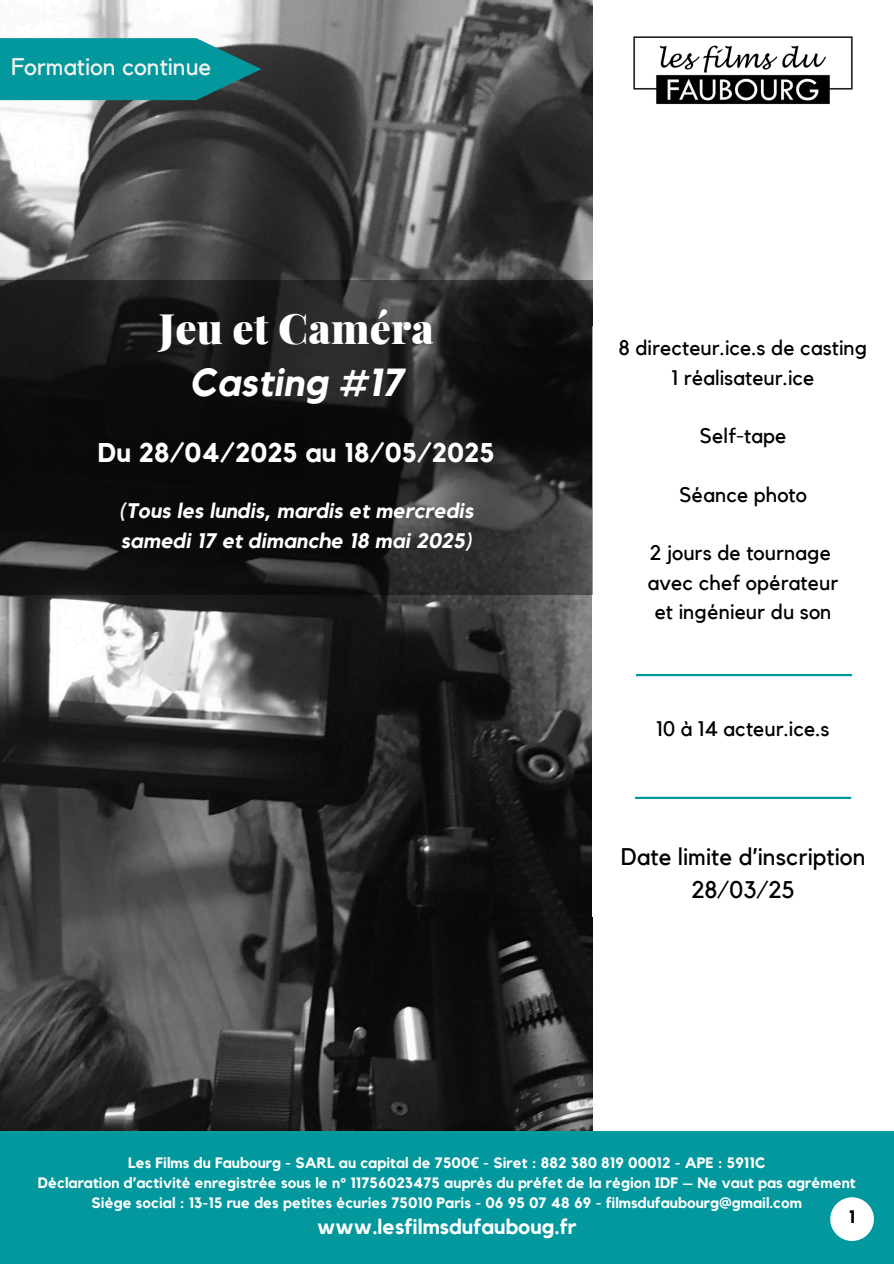
<style>
.page{position:relative;width:894px;height:1264px;background:#fff}
.page>*{position:absolute;margin:0;border:0;box-sizing:border-box;transform-origin:0 0}
.t1{font:900 42px "Playfair Display";letter-spacing:.005em;color:#fff}
.t2{font:italic 700 39px "Kollektif";letter-spacing:.005em;color:#fff}
.t3{font:700 27px "Kollektif";letter-spacing:.005em;color:#fff}
.t4{font:24px/32.7px "Kollektif";letter-spacing:.005em;color:#000;text-align:center}
.t5{font:24px "Kollektif";color:#f2f1ec}
.t6{font:21px/29.2px "Kollektif";letter-spacing:.005em;color:#000;text-align:center}
.t7{font:italic 700 21px/29.2px "Kollektif";letter-spacing:.005em;color:#fff}
.t8{font:700 21px "Kollektif";letter-spacing:.005em;color:#fff}
.t9{font:700 18px "Kollektif";color:#000}
.t10{font:700 15px "Kollektif";letter-spacing:.005em;color:#fff}
.s1{font-family:"Noto Sans"}
</style>
<div class="page">
<img style="left:0;top:0;width:592px;height:1131px">
<img style="left:633px;top:36px;width:220px;height:69px">
<svg style="left:0;top:38px;width:261px;height:62px;background:#0e9096"></svg>
<svg style="left:0;top:280px;width:592px;height:314px;background:#1b1b1b"></svg>
<div style="left:0;top:1131px;width:893px;height:132px;background:#03989e"></div>
<div style="left:830px;top:1197px;width:43px;height:43px;background:#fff;border-radius:50%"></div>
<hr style="left:635px;top:674px;width:216px;height:2px;background:#03989e">
<hr style="left:635px;top:796px;width:215px;height:3px;background:#03989e">
<p class="t5" style="left:11px;top:56px;width:201px">Formation continue</p>
<p class="t1" style="left:159px;top:298px;width:276px">Jeu et Caméra</p>
<p class="t2" style="left:189px;top:364px;width:215px">Casting #17</p>
<p class="t3" style="left:98px;top:440px;width:398px">Du 28/04/2025 au 18/05/2025</p>
<p class="t7" style="left:119px;top:497px;width:355px">(Tous les lundis, mardis et mercredis samedi 17 et dimanche 18 mai 2025)</p>
<h3 class="t6" style="left:618px;top:334px;width:250px">8 directeur.ice.s de casting<br>1 réalisateur.ice</h3>
<h1 class="t6" style="left:699px;top:422px;width:88px">Self-tape</h1>
<h2 class="t6" style="left:679px;top:480px;width:129px">Séance photo</h2>
<h4 class="t6" style="left:647px;top:539px;width:192px">2 jours de tournage avec chef opérateur et ingénieur du son</h4>
<p class="t6" style="left:656px;top:714px;width:174px">10 à 14 acteur.ice.s</p>
<h5 class="t4" style="left:620px;top:841px;width:246px">Date limite d’inscription<br>28/03/25</h5>
<h5 class="t10" style="left:128px;top:1155px;width:638px">Les Films du Faubourg - SARL au capital de 7500<span class="s1">€</span> - Siret : 882 380 819 00012 - APE : 5911C</h5>
<h5 class="t10" style="left:38px;top:1175px;width:819px">Déclaration d’activité enregistrée sous le n° 11756023475 auprès du préfet de la région IDF – Ne vaut pas agrément</h5>
<h5 class="t10" style="left:92px;top:1195px;width:711px">Siège social : 13-15 rue des petites écuries 75010 Paris - 06 95 07 48 69 - filmsdufaubourg@gmail.com</h5>
<h5 class="t8" style="left:317px;top:1216px;width:261px">www.lesfilmsdufauboug.fr</h5>
<h3 class="t9" style="left:848px;top:1208px;width:8px">1</h3>
</div>
